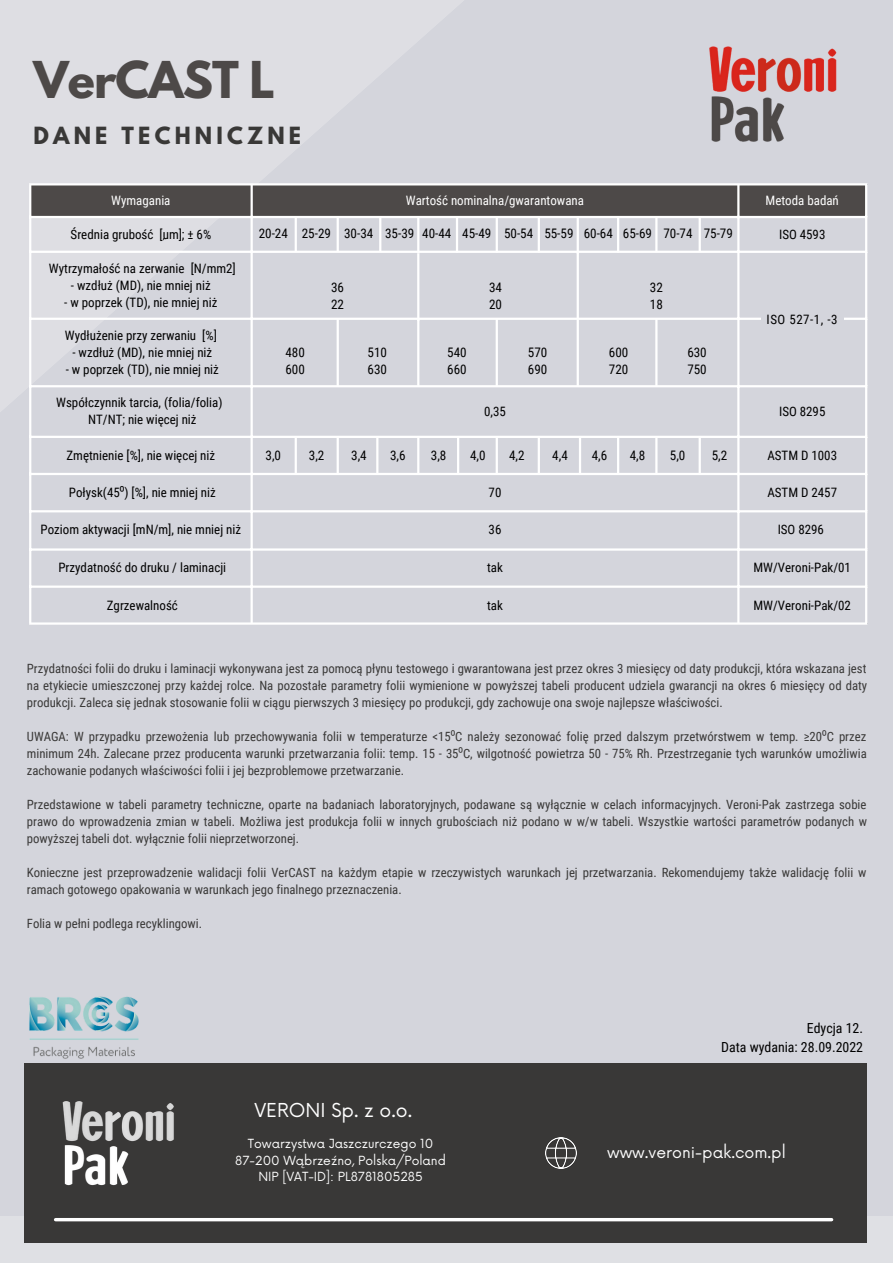
<style>
.page{position:relative;width:893px;height:1264px;background:#fff}
.page>*{position:absolute;margin:0;border:0;box-sizing:border-box;transform-origin:0 0}
.t1{font:700 45px "League Spartan";letter-spacing:-.02em;color:#4d4948}
.t2{font:700 21px "League Spartan";letter-spacing:.2em;color:#393837}
.t3{font:18.75px "Now";color:#fff}
.t4{font:15.6px "Now";color:#fff}
.t5{font:13.95px/19px "Roboto Condensed";color:#000;text-align:right}
.t6{font:13.2px/17.5px "Roboto Condensed";color:#000}
.t7{font:12.9px/17.2px "Roboto Condensed";color:#000;text-align:center}
.t8{font:12.9px "Roboto Condensed";color:#fff}
.t9{font:12.75px/17px "Roboto Condensed";color:#393837;text-align:justify}
.t10{font:12.3px/16.5px "Now";color:#fff;text-align:center}
.t11{font:9.45px "Roboto";color:#000}
.s1{font-family:"Noto Sans"}
</style>
<div class="page">
<div style="left:0;top:0;width:892px;height:1262px;background:#d4d5dc"></div>
<div style="left:0;top:1216px;width:892px;height:46px;background:#dfe0e4"></div>
<svg style="left:31px;top:218px;width:455px;height:255px"></svg>
<div style="left:31px;top:185px;width:834px;height:31px;background:#4d4948"></div>
<svg style="left:31px;top:550px;width:219px;height:72px"></svg>
<hr style="left:29px;top:185px;width:2px;height:437px;background:#fff">
<hr style="left:250px;top:185px;width:3px;height:437px;background:#fff">
<hr style="left:737px;top:185px;width:2px;height:437px;background:#fff">
<hr style="left:865px;top:185px;width:2px;height:437px;background:#fff">
<hr style="left:29px;top:183px;width:838px;height:2px;background:#fff">
<hr style="left:29px;top:216px;width:838px;height:2px;background:#fff">
<hr style="left:29px;top:251px;width:838px;height:2px;background:#fff">
<hr style="left:29px;top:317px;width:838px;height:3px;background:#fff">
<hr style="left:29px;top:385px;width:838px;height:2px;background:#fff">
<hr style="left:29px;top:436px;width:838px;height:2px;background:#fff">
<hr style="left:29px;top:473px;width:838px;height:2px;background:#fff">
<hr style="left:29px;top:510px;width:838px;height:2px;background:#fff">
<hr style="left:29px;top:548px;width:838px;height:2px;background:#fff">
<hr style="left:29px;top:585px;width:838px;height:3px;background:#fff">
<hr style="left:29px;top:622px;width:838px;height:2px;background:#fff">
<div style="left:761px;top:299px;width:82px;height:42px;background:#d4d5dc"></div>
<hr style="left:495px;top:319px;width:3px;height:67px;background:#fff">
<hr style="left:336px;top:319px;width:3px;height:67px;background:#fff">
<hr style="left:417px;top:319px;width:2px;height:67px;background:#fff">
<hr style="left:576px;top:319px;width:3px;height:67px;background:#fff">
<hr style="left:655px;top:319px;width:2px;height:67px;background:#fff">
<hr style="left:417px;top:254px;width:2px;height:67px;background:#fff">
<hr style="left:576px;top:251px;width:3px;height:68px;background:#fff">
<hr style="left:495px;top:438px;width:3px;height:36px;background:#fff">
<hr style="left:336px;top:438px;width:3px;height:36px;background:#fff">
<hr style="left:417px;top:438px;width:2px;height:36px;background:#fff">
<hr style="left:579px;top:438px;width:2px;height:36px;background:#fff">
<hr style="left:655px;top:438px;width:2px;height:36px;background:#fff">
<hr style="left:294px;top:438px;width:3px;height:36px;background:#fff">
<hr style="left:376px;top:438px;width:2px;height:36px;background:#fff">
<hr style="left:457px;top:438px;width:2px;height:36px;background:#fff">
<hr style="left:537px;top:438px;width:3px;height:36px;background:#fff">
<hr style="left:617px;top:438px;width:2px;height:36px;background:#fff">
<hr style="left:698px;top:438px;width:2px;height:36px;background:#fff">
<hr style="left:294px;top:218px;width:3px;height:33px;background:#fff">
<hr style="left:336px;top:218px;width:3px;height:33px;background:#fff">
<hr style="left:379px;top:218px;width:2px;height:33px;background:#fff">
<hr style="left:417px;top:218px;width:2px;height:36px;background:#fff">
<hr style="left:456px;top:217px;width:2px;height:36px;background:#fff">
<hr style="left:495px;top:217px;width:3px;height:36px;background:#fff">
<hr style="left:537px;top:217px;width:3px;height:36px;background:#fff">
<hr style="left:576px;top:218px;width:3px;height:36px;background:#fff">
<hr style="left:617px;top:218px;width:2px;height:34px;background:#fff">
<hr style="left:655px;top:217px;width:2px;height:34px;background:#fff">
<hr style="left:698px;top:218px;width:2px;height:33px;background:#fff">
<img style="left:709px;top:46px;width:128px;height:96px">
<div style="left:25px;top:1062px;width:842px;height:180px;background:#393837"></div>
<hr style="left:56px;top:1218px;width:775px;height:3px;background:#fff">
<img style="left:62px;top:1101px;width:112px;height:85px">
<img style="left:546px;top:1137px;width:30px;height:31px">
<img style="left:29px;top:996px;width:110px;height:63px">
<h1 class="t1" style="left:33px;top:58px;width:243px">VerCAST L</h1>
<h2 class="t2" style="left:33px;top:125px;width:269px">DANE TECHNICZNE</h2>
<p class="t8" style="left:111px;top:193px;width:61px">Wymagania</p>
<p class="t8" style="left:406px;top:193px;width:180px">Wartość nominalna/gwarantowana</p>
<p class="t8" style="left:765px;top:193px;width:75px">Metoda badań</p>
<p class="t7" style="left:71px;top:226px;width:142px">Średnia grubość [um]; ± 6%</p>
<p class="t7" style="left:779px;top:226px;width:48px">ISO 4593</p>
<p class="t7" style="left:49px;top:259px;width:188px">Wytrzymałość na zerwanie [N/mm2]</p>
<p class="t7" style="left:71px;top:277px;width:141px">- wzdłuż (MD), nie mniej niż</p>
<p class="t7" style="left:64px;top:294px;width:155px">- w poprzek (TD), nie mniej niż</p>
<p class="t7" style="left:65px;top:326px;width:153px">Wydłużenie przy zerwaniu [%]</p>
<p class="t7" style="left:72px;top:344px;width:141px">- wzdłuż (MD), nie mniej niż</p>
<p class="t7" style="left:66px;top:361px;width:155px">- w poprzek (TD), nie mniej niż</p>
<p class="t7" style="left:56px;top:394px;width:168px">Współczynnik tarcia, (folia/folia)<br>NT/NT; nie więcej niż</p>
<p class="t7" style="left:484px;top:402px;width:23px">0,35</p>
<p class="t7" style="left:779px;top:402px;width:48px">ISO 8295</p>
<p class="t7" style="left:66px;top:447px;width:150px">Zmętnienie [%], nie więcej niż</p>
<p class="t7" style="left:767px;top:447px;width:71px">ASTM D 1003</p>
<p class="t7" style="left:69px;top:484px;width:148px">Połysk(45<span class="s1">⁰</span>) [%], nie mniej niż</p>
<p class="t7" style="left:488px;top:484px;width:14px">70</p>
<p class="t7" style="left:767px;top:484px;width:71px">ASTM D 2457</p>
<p class="t7" style="left:41px;top:521px;width:202px">Poziom aktywacji [mN/m], nie mniej niż</p>
<p class="t7" style="left:488px;top:521px;width:14px">36</p>
<p class="t7" style="left:777px;top:521px;width:48px">ISO 8296</p>
<p class="t7" style="left:58px;top:559px;width:169px">Przydatność do druku / laminacji</p>
<p class="t7" style="left:487px;top:559px;width:17px">tak</p>
<p class="t7" style="left:753px;top:559px;width:99px">MW/Veroni-Pak/01</p>
<p class="t7" style="left:107px;top:596px;width:73px">Zgrzewalność</p>
<p class="t7" style="left:487px;top:596px;width:17px">tak</p>
<p class="t7" style="left:753px;top:596px;width:99px">MW/Veroni-Pak/02</p>
<p class="t6" style="left:302px;top:225px;width:432px">25-29 30-34 35-39 40-44 45-49 50-54 55-59 60-64 65-69 70-74 75-79</p>
<p class="t6" style="left:259px;top:225px;width:31px">20-24</p>
<p class="t11" style="left:163px;top:230px;width:3px">,</p>
<p class="t6" style="left:331px;top:279px;width:14px">36<br>22</p>
<p class="t6" style="left:650px;top:279px;width:14px">32<br>18</p>
<p class="t6" style="left:489px;top:279px;width:14px">34<br>20</p>
<p class="t7" style="left:766px;top:311px;width:72px">ISO 527-1, -3</p>
<p class="t6" style="left:285px;top:343px;width:21px">480<br>600</p>
<p class="t6" style="left:367px;top:343px;width:21px">510<br>630</p>
<p class="t6" style="left:447px;top:343px;width:21px">540<br>660</p>
<p class="t6" style="left:528px;top:343px;width:21px">570<br>690</p>
<p class="t6" style="left:609px;top:343px;width:21px">600<br>720</p>
<p class="t6" style="left:687px;top:343px;width:21px">630<br>750</p>
<p class="t6" style="left:265px;top:447px;width:17px">3,0</p>
<p class="t6" style="left:309px;top:447px;width:17px">3,2</p>
<p class="t6" style="left:351px;top:447px;width:17px">3,4</p>
<p class="t6" style="left:390px;top:447px;width:17px">3,6</p>
<p class="t6" style="left:431px;top:447px;width:17px">3,8</p>
<p class="t6" style="left:470px;top:447px;width:17px">4,0</p>
<p class="t6" style="left:509px;top:447px;width:17px">4,2</p>
<p class="t6" style="left:552px;top:447px;width:17px">4,4</p>
<p class="t6" style="left:591px;top:447px;width:17px">4,6</p>
<p class="t6" style="left:629px;top:447px;width:17px">4,8</p>
<p class="t6" style="left:670px;top:447px;width:17px">5,0</p>
<p class="t6" style="left:711px;top:447px;width:17px">5,2</p>
<p class="t9" style="left:27px;top:660px;width:841px">Przydatności folii do druku i laminacji wykonywana jest za pomocą płynu testowego i gwarantowana jest przez okres 3 miesięcy od daty produkcji, która wskazana jest na etykiecie umieszczonej przy każdej rolce. Na pozostałe parametry folii wymienione w powyższej tabeli producent udziela gwarancji na okres 6 miesięcy od daty produkcji. Zaleca się jednak stosowanie folii w ciągu pierwszych 3 miesięcy po produkcji, gdy zachowuje ona swoje najlepsze właściwości.</p>
<p class="t9" style="left:27px;top:728px;width:841px">UWAGA: W przypadku przewożenia lub przechowywania folii w temperaturze &lt;15<span class="s1">⁰</span>C należy sezonować folię przed dalszym przetwórstwem w temp. ≥20<span class="s1">⁰</span>C przez minimum 24h. Zalecane przez producenta warunki przetwarzania folii: temp. 15 - 35<span class="s1">⁰</span>C, wilgotność powietrza 50 - 75% Rh. Przestrzeganie tych warunków umożliwia zachowanie podanych właściwości folii i jej bezproblemowe przetwarzanie.</p>
<p class="t9" style="left:27px;top:795px;width:841px">Przedstawione w tabeli parametry techniczne, oparte na badaniach laboratoryjnych, podawane są wyłącznie w celach informacyjnych. Veroni-Pak zastrzega sobie prawo do wprowadzenia zmian w tabeli. Możliwa jest produkcja folii w innych grubościach niż podano w w/w tabeli. Wszystkie wartości parametrów podanych w powyższej tabeli dot. wyłącznie folii nieprzetworzonej.</p>
<p class="t9" style="left:27px;top:863px;width:841px">Konieczne jest przeprowadzenie walidacji folii VerCAST na każdym etapie w rzeczywistych warunkach jej przetwarzania. Rekomendujemy także walidację folii w ramach gotowego opakowania w warunkach jego finalnego przeznaczenia.</p>
<p class="t9" style="left:27px;top:914px;width:177px">Folia w pełni podlega recyklingowi.</p>
<p class="t5" style="left:721px;top:1018px;width:143px">Edycja 12.<br>Data wydania: 28.09.2022</p>
<h3 class="t3" style="left:254px;top:1099px;width:159px">VERONI Sp. z o.o.</h3>
<p class="t10" style="left:235px;top:1136px;width:212px">Towarzystwa Jaszczurczego 10<br>87-200 Wąbrzeźno, Polska/Poland<br>NIP [VAT-ID]: PL8781805285</p>
<p class="t4" style="left:607px;top:1143px;width:180px">www.veroni-pak.com.pl</p>
</div>
